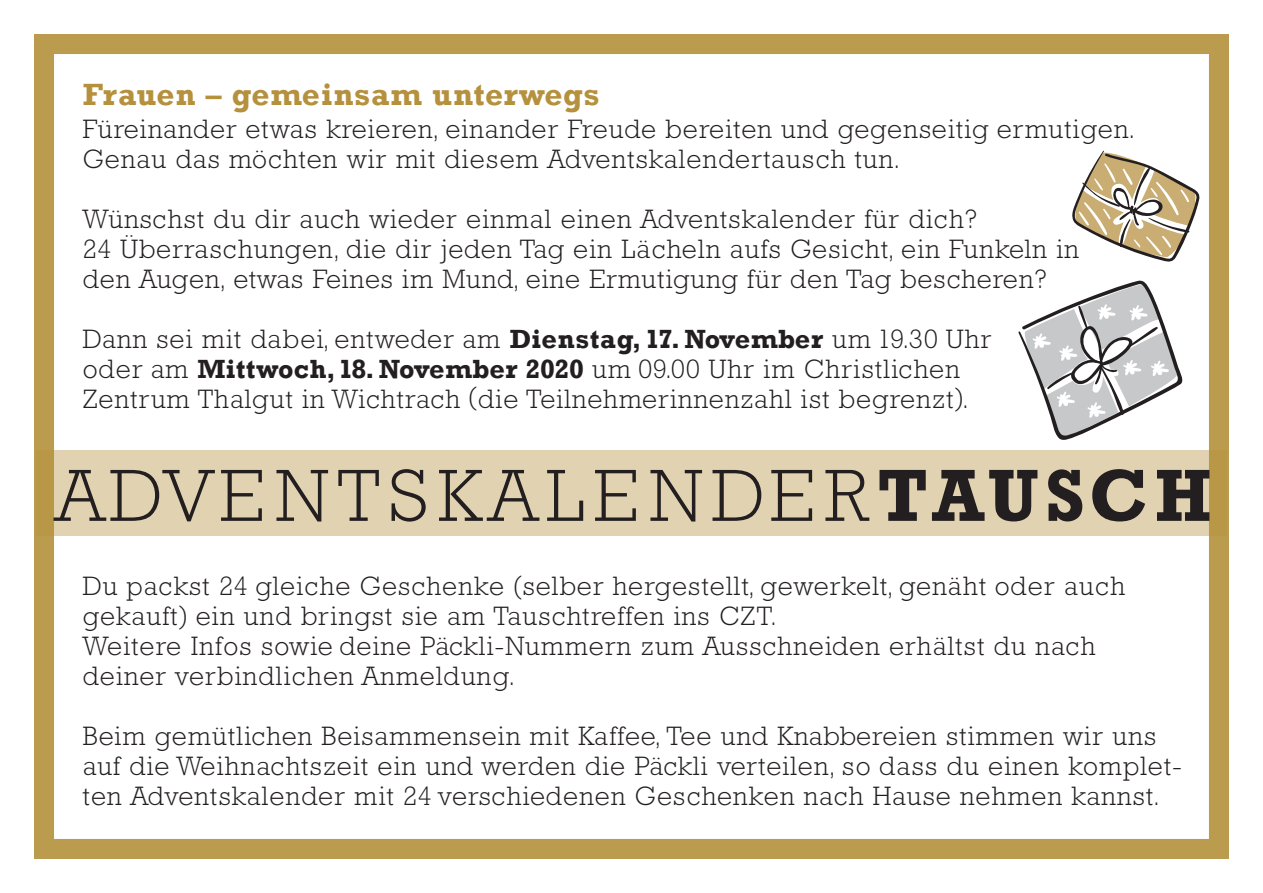
<style>
.page{position:relative;width:1263px;height:893px;background:#fff}
.page>*{position:absolute;margin:0;border:0;box-sizing:border-box;transform-origin:0 0}
.t1{font:300 75px "Rockwell";letter-spacing:.11em;color:#231f20}
.t2{font:700 31.5px "Rockwell";letter-spacing:.03em;color:#b5913e}
.t3{font:300 27px/30px "Rockwell";letter-spacing:.05em;color:#231f20}
.s1{font-weight:700}
</style>
<div class="page">
<div style="left:34px;top:34px;width:1195px;height:825px;background:#bb9b4e"></div>
<div style="left:51px;top:51px;width:1161px;height:791px;background:#fff;border:3px solid #bb9b4e"></div>
<div style="left:36px;top:451px;width:1191px;height:85px;background:#e1d3b2"></div>
<svg style="left:1018px;top:280px;width:165px;height:160px"></svg>
<svg style="left:1072px;top:150px;width:128px;height:112px"></svg>
<p class="t2" style="left:83px;top:75px;width:518px">Frauen – gemeinsam unterwegs</p>
<p class="t3" style="left:83px;top:113px;width:1054px">Füreinander etwas kreieren, einander Freude bereiten und gegenseitig ermutigen.</p>
<p class="t3" style="left:83px;top:143px;width:819px">Genau das möchten wir mit diesem Adventskalendertausch tun.</p>
<p class="t3" style="left:83px;top:203px;width:896px">Wünschst du dir auch wieder einmal einen Adventskalender für dich?</p>
<p class="t3" style="left:83px;top:233px;width:997px">24 Überraschungen, die dir jeden Tag ein Lächeln aufs Gesicht, ein Funkeln in den Augen, etwas Feines im Mund, eine Ermutigung für den Tag bescheren?</p>
<p class="t3" style="left:83px;top:323px;width:910px">Dann sei mit dabei, entweder am <span class="s1">Dienstag, 17.November</span> um 19.30 Uhr oder am <span class="s1">Mittwoch, 18.November 2020</span> um 09.00 Uhr im Christlichen<br>Zentrum Thalgut in Wichtrach (die Teilnehmerinnenzahl ist begrenzt).</p>
<p class="t1" style="left:55px;top:453px;width:1158px">ADVENTSKALENDER<span class="s1">TAUSCH</span></p>
<p class="t3" style="left:83px;top:571px;width:1043px">Du packst 24 gleiche Geschenke (selber hergestellt, gewerkelt, genäht oder auch gekauft) ein und bringst sie am Tauschtreffen ins CZT.</p>
<p class="t3" style="left:83px;top:631px;width:1014px">Weitere Infos sowie deine Päckli-Nummern zum Ausschneiden erhältst du nach deiner verbindlichen Anmeldung.</p>
<p class="t3" style="left:83px;top:721px;width:1100px">Beim gemütlichen Beisammensein mit Kaffee, Tee und Knabbereien stimmen wir uns auf die Weihnachtszeit ein und werden die Päckli verteilen, so dass du einen komplet&shy;ten Adventskalender mit 24 verschiedenen Geschenken nach Hause nehmen kannst.</p>
</div>
